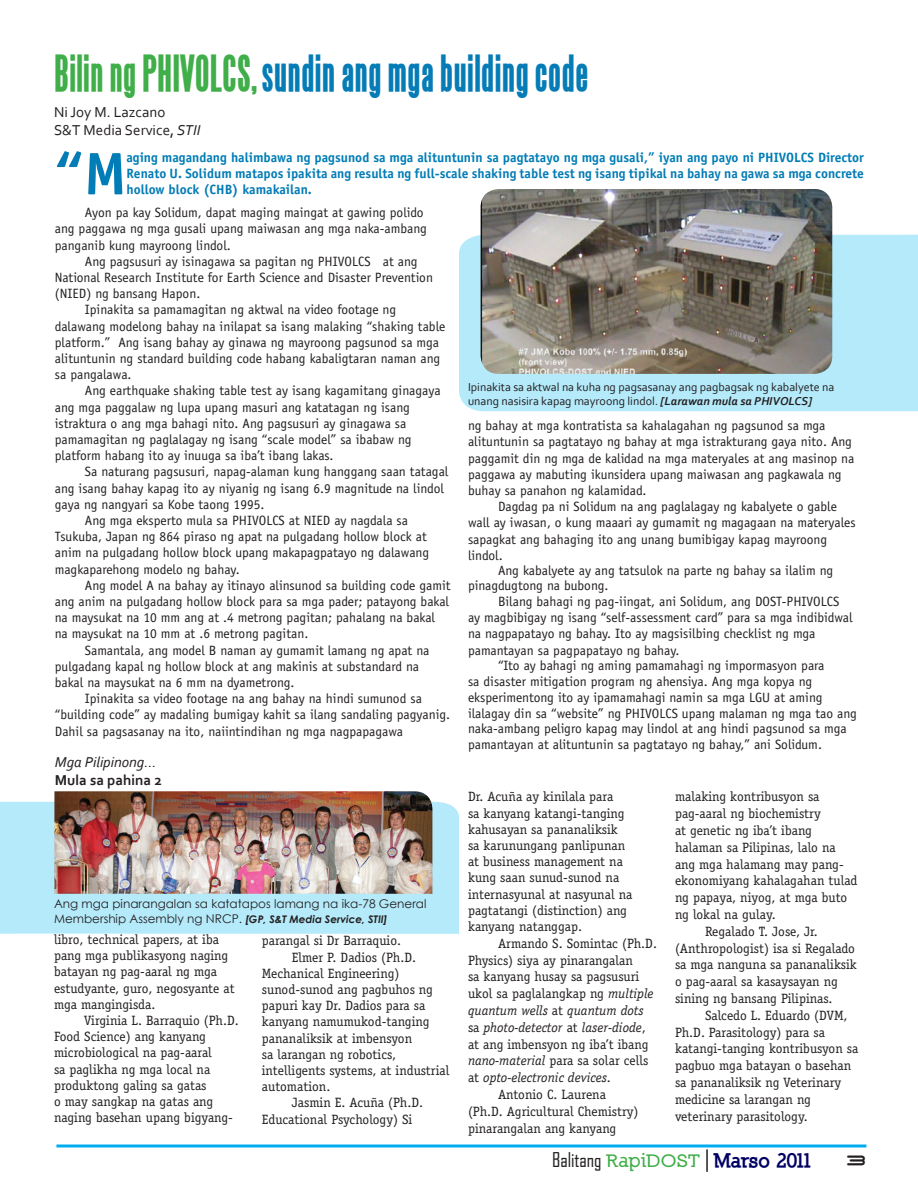
<style>
.page{position:relative;width:918px;height:1188px;background:#fff}
.page>*{position:absolute;margin:0;border:0;box-sizing:border-box;transform-origin:0 0}
.t1{font:700 60.15px "Officina Sans";color:#057cb6}
.t2{font:700 45px "Steelfish";color:#057cb6}
.t3{font:22.5px "Space Age";color:#231f20}
.t4{font:900 19.5px "Nilland";letter-spacing:-.055em;color:#000064}
.Normal__Web{font:15px "Corbel";color:#231f20}
.t5{font:italic 15px "Corbel";color:#231f20}
.t6{font:700 15px "Corbel";color:#231f20}
.t7{font:13.5px/16.2px "Officina Sans";color:#231f20}
.t8{font:13.5px/16.2px "Officina Serif";color:#231f20}
.t9{font:700 13.5px/16.2px "Officina Sans";color:#057cb6;text-align:justify}
.t10{font:12px/14.4px "Corbel";color:#231f20}
.t11{font:12px/14.4px "Century Gothic";color:#231f20}
.s1{color:#40ae49}
.s2{font-style:italic}
.s3{color:#007db6}
.s4{font-weight:700;font-style:italic;font-size:10.5px}
.s5{font-weight:700;font-style:italic}
.s6{font-family:"Agency FB";font-weight:400;color:#231f20}
.s7{font-family:"Nilland Small Caps Bold";font-weight:400;color:#40ae49}
</style>
<div class="page">
<div style="left:0;top:802px;width:459px;height:132px;background:#b5eafa"></div>
<div style="left:459px;top:234px;width:459px;height:177px;background:#b5eafa"></div>
<img style="left:481px;top:189px;width:351px;height:185px">
<hr style="left:706px;top:1149px;width:2px;height:23px;background:#231f20">
<svg style="left:56px;top:1144px;width:810px;height:4px;background:#3fc2f2"></svg>
<img style="left:54px;top:791px;width:378px;height:103px">
<p class="t2" style="left:54px;top:48px;width:536px"><span class="s1">Bilin ng PHIVOLCS,</span>sundin ang mga building code</p>
<p class="Normal__Web" style="left:54px;top:103px;width:113px">Ni Joy M. Lazcano</p>
<p class="Normal__Web" style="left:54px;top:121px;width:148px">S&amp;T Media Service, <span class="s2">STII</span></p>
<p class="t1" style="left:54px;top:136px;width:74px">“<span class="s3">M</span></p>
<p class="t9" style="left:126px;top:149px;width:739px"><span class="s3">aging magandang halimbawa ng pagsunod sa mga alituntunin sa pagtatayo ng mga gusali,” iyan ang payo ni PHIVOLCS Director Re</span>nato U. Solidum matapos ipakita ang resulta ng full-scale shaking table test ng isang tipikal na bahay na gawa sa mga concrete hollow block (CHB) kamakailan.</p>
<p class="t7" style="left:55px;top:204px;width:374px;text-indent:30px">Ayon pa kay Solidum, dapat maging maingat at gawing polido ang paggawa ng mga gusali upang maiwasan ang mga naka-ambang panganib kung mayroong lindol.</p>
<p class="t7" style="left:55px;top:253px;width:380px;text-indent:30px">Ang pagsusuri ay isinagawa sa pagitan ng PHIVOLCS at ang<br>National Research Institute for Earth Science and Disaster Prevention (NIED) ng bansang Hapon.</p>
<p class="t7" style="left:55px;top:302px;width:392px;text-indent:30px">Ipinakita sa pamamagitan ng aktwal na video footage ng dalawang modelong bahay na inilapat sa isang malaking “shaking table platform.” Ang isang bahay ay ginawa ng mayroong pagsunod sa mga alituntunin ng standard building code habang kabaligtaran naman ang sa pangalawa.</p>
<p class="t7" style="left:55px;top:383px;width:387px;text-indent:30px">Ang earthquake shaking table test ay isang kagamitang ginagaya ang mga paggalaw ng lupa upang masuri ang katatagan ng isang istraktura o ang mga bahagi nito. Ang pagsusuri ay ginagawa sa pamamagitan ng paglalagay ng isang “scale model” sa ibabaw ng platform habang ito ay inuuga sa iba’t ibang lakas.</p>
<p class="t7" style="left:55px;top:464px;width:395px;text-indent:30px">Sa naturang pagsusuri, napag-alaman kung hanggang saan tatagal ang isang bahay kapag ito ay niyanig ng isang 6.9 magnitude na lindol gaya ng nangyari sa Kobe taong 1995.</p>
<p class="t7" style="left:55px;top:512px;width:376px;text-indent:30px">Ang mga eksperto mula sa PHIVOLCS at NIED ay nagdala sa Tsukuba, Japan ng 864 piraso ng apat na pulgadang hollow block at anim na pulgadang hollow block upang makapagpatayo ng dalawang magkaparehong modelo ng bahay.</p>
<p class="t7" style="left:55px;top:577px;width:397px;text-indent:30px">Ang model A na bahay ay itinayo alinsunod sa building code gamit ang anim na pulgadang hollow block para sa mga pader; patayong bakal na maysukat na 10 mm ang at .4 metrong pagitan; pahalang na bakal na maysukat na 10 mm at .6 metrong pagitan.</p>
<p class="t7" style="left:55px;top:642px;width:376px;text-indent:30px">Samantala, ang model B naman ay gumamit lamang ng apat na pulgadang kapal ng hollow block at ang makinis at substandard na bakal na maysukat na 6 mm na dyametrong.</p>
<p class="t7" style="left:55px;top:690px;width:397px;text-indent:30px">Ipinakita sa video footage na ang bahay na hindi sumunod sa “building code” ay madaling bumigay kahit sa ilang sandaling pagyanig.<br>Dahil sa pagsasanay na ito, naiintindihan ng mga nagpapagawa</p>
<p class="t5" style="left:55px;top:753px;width:103px">Mga Pilipinong...</p>
<p class="t6" style="left:55px;top:771px;width:109px">Mula sa pahina 2</p>
<p class="t11" style="left:54px;top:897px;width:374px">Ang mga pinarangalan sa katatapos lamang na ika-78 General<br>Membership Assembly ng NRCP. <span class="s4">[GP, S&amp;T Media Service, STII]</span></p>
<p class="t8" style="left:54px;top:931px;width:182px">libro, technical papers, at iba pang mga publikasyong naging batayan ng pag-aaral ng mga estudyante, guro, negosyante at mga mangingisda.</p>
<p class="t8" style="left:54px;top:1012px;width:186px;text-indent:30px">Virginia L. Barraquio (Ph.D.<br>Food Science) ang kanyang microbiological na pag-aaral<br>sa paglikha ng mga local na produktong galing sa gatas<br>o may sangkap na gatas ang naging basehan upang bigyang-</p>
<p class="t8" style="left:262px;top:933px;width:141px">parangal si Dr Barraquio.</p>
<p class="t8" style="left:262px;top:949px;width:189px;text-indent:30px">Elmer P. Dadios (Ph.D.<br>Mechanical Engineering) sunod-sunod ang pagbuhos ng papuri kay Dr. Dadios para sa kanyang namumukod-tanging pananaliksik at imbensyon<br>sa larangan ng robotics, intelligents systems, at industrial automation.</p>
<p class="t8" style="left:262px;top:1095px;width:163px;text-indent:30px">Jasmin E. Acuña (Ph.D.<br>Educational Psychology) Si</p>
<p class="t10" style="left:468px;top:379px;width:368px">Ipinakita sa aktwal na kuha ng pagsasanay ang pagbagsak ng kabalyete na unang nasisira kapag mayroong lindol. <span class="s5">[Larawan mula sa PHIVOLCS]</span></p>
<p class="t7" style="left:468px;top:418px;width:388px">ng bahay at mga kontratista sa kahalagahan ng pagsunod sa mga alituntunin sa pagtatayo ng bahay at mga istrakturang gaya nito. Ang paggamit din ng mga de kalidad na mga materyales at ang masinop na paggawa ay mabuting ikunsidera upang maiwasan ang pagkawala ng buhay sa panahon ng kalamidad.</p>
<p class="t7" style="left:468px;top:499px;width:389px;text-indent:30px">Dagdag pa ni Solidum na ang paglalagay ng kabalyete o gable wall ay iwasan, o kung maaari ay gumamit ng magagaan na materyales sapagkat ang bahaging ito ang unang bumibigay kapag mayroong lindol.</p>
<p class="t7" style="left:468px;top:563px;width:367px;line-height:15px;text-indent:30px">Ang kabalyete ay ang tatsulok na parte ng bahay sa ilalim ng pinagdugtong na bubong.</p>
<p class="t7" style="left:468px;top:593px;width:386px;text-indent:30px">Bilang bahagi ng pag-iingat, ani Solidum, ang DOST-PHIVOLCS ay magbibigay ng isang “self-assessment card” para sa mga indibidwal na nagpapatayo ng bahay. Ito ay magsisilbing checklist ng mga pamantayan sa pagpapatayo ng bahay.</p>
<p class="t7" style="left:468px;top:658px;width:391px;line-height:15.8px;text-indent:30px">“Ito ay bahagi ng aming pamamahagi ng impormasyon para<br>sa disaster mitigation program ng ahensiya. Ang mga kopya ng eksperimentong ito ay ipamamahagi namin sa mga LGU at aming ilalagay din sa “website” ng PHIVOLCS upang malaman ng mga tao ang naka-ambang peligro kapag may lindol at ang hindi pagsunod sa mga pamantayan at alituntunin sa pagtatayo ng bahay,” ani Solidum.</p>
<p class="t8" style="left:468px;top:789px;width:166px">Dr. Acuña ay kinilala para<br>sa kanyang katangi-tanging kahusayan sa pananaliksik sa karunungang panlipunan at business management na kung saan sunud-sunod na internasyunal at nasyunal na pagtatangi (distinction) ang kanyang natanggap.</p>
<p class="t8" style="left:468px;top:935px;width:191px;line-height:16.8px;text-indent:30px">Armando S. Somintac (Ph.D.<br>Physics) siya ay pinarangalan<br>sa kanyang husay sa pagsusuri ukol sa paglalangkap ng <span class="s2">multiple quantum wells</span> at <span class="s2">quantum dots </span>sa <span class="s2">photo-detector</span> at <span class="s2">laser-diode</span>, at ang imbensyon ng iba’t ibang <span class="s2">nano-material</span> para sa solar cells at <span class="s2">opto-electronic devices</span>.</p>
<p class="t8" style="left:468px;top:1086px;width:172px;line-height:16.8px;text-indent:30px">Antonio C. Laurena (Ph.D. Agricultural Chemistry) pinarangalan ang kanyang</p>
<p class="t8" style="left:675px;top:788px;width:184px;line-height:16.8px">malaking kontribusyon sa pag-aaral ng biochemistry<br>at genetic ng iba’t ibang halaman sa Pilipinas, lalo na ang mga halamang may pang&shy;ekonomiyang kahalagahan tulad ng papaya, niyog, at mga buto ng lokal na gulay.</p>
<p class="t8" style="left:675px;top:923px;width:183px;line-height:16.8px;text-indent:30px">Regalado T. Jose, Jr. (Anthropologist) isa si Regalado sa mga nanguna sa pananaliksik o pag-aaral sa kasaysayan ng sining ng bansang Pilipinas.</p>
<p class="t8" style="left:675px;top:1007px;width:185px;line-height:16.8px;text-indent:30px">Salcedo L. Eduardo (DVM,<br>Ph.D. Parasitology) para sa katangi-tanging kontribusyon sa pagbuo mga batayan o basehan sa pananaliksik ng Veterinary medicine sa larangan ng veterinary parasitology.</p>
<p class="t4" style="left:552px;top:1148px;width:263px"><span class="s6">Balitang</span> <span class="s7">RapiDOST</span> Marso 2011</p>
<p class="t3" style="left:846px;top:1150px;width:21px">3</p>
</div>
